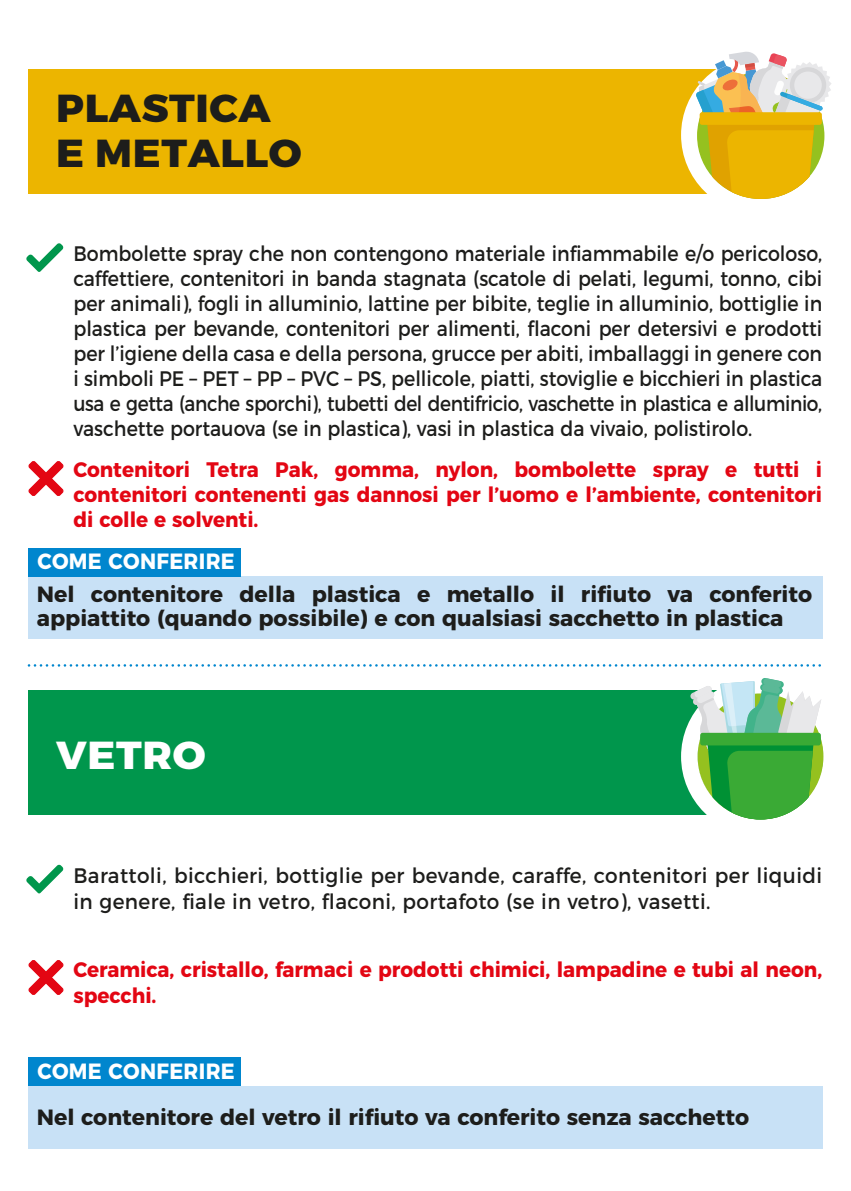
<style>
.page{position:relative;width:851px;height:1191px;background:#fff}
.page>*{position:absolute;margin:0;border:0;box-sizing:border-box;transform-origin:0 0}
.t1{font:800 39px/45.6px "Montserrat";letter-spacing:.015em;color:#1d1d1b;scale:1.05 1}
.t2{font:800 39px "Montserrat";letter-spacing:.015em;color:#fff;scale:1.05 1}
.t3{font:700 22px/24px "Montserrat";color:#1d1d1b}
.t4{font:700 22px "Montserrat";letter-spacing:.015em;color:#fff;scale:.93 1}
.t5{font:21px/25px "Montserrat";letter-spacing:.02em;color:#1d1d1b;text-align:justify;scale:.9 1}
.t6{font:700 21px/25px "Montserrat";color:#e30613;text-align:justify;scale:.95 1}
.t7{font:21px/26px "Montserrat";letter-spacing:.02em;color:#1d1d1b;scale:.95 1}
</style>
<div class="page">
<div style="left:29px;top:69px;width:690px;height:125px;background:#ecb500"></div>
<div style="left:681px;top:56px;width:158px;height:158px;background:#fff;border-radius:50%"></div>
<svg style="left:26px;top:243px;width:37px;height:29px"></svg>
<svg style="left:28px;top:461px;width:36px;height:35px"></svg>
<div style="left:29px;top:576px;width:793px;height:63px;background:#c8e1f6"></div>
<div style="left:29px;top:548px;width:212px;height:28px;background:#0086ce"></div>
<svg style="left:29px;top:664px;width:792px;height:2px"></svg>
<div style="left:29px;top:1086px;width:793px;height:62px;background:#c8e1f6"></div>
<div style="left:29px;top:1057px;width:212px;height:29px;background:#0086ce"></div>
<div style="left:29px;top:690px;width:690px;height:125px;background:#00964c"></div>
<div style="left:681px;top:677px;width:158px;height:159px;background:#fff;border-radius:50%"></div>
<svg style="left:26px;top:864px;width:37px;height:29px"></svg>
<svg style="left:28px;top:960px;width:36px;height:35px"></svg>
<svg style="left:695px;top:51px;width:136px;height:148px"></svg>
<div style="left:699px;top:112px;width:122px;height:13px;background:#ecb500;border-radius:2px"></div>
<svg style="left:689px;top:678px;width:132px;height:141px"></svg>
<div style="left:700px;top:733px;width:120px;height:12px;background:#3aaa35;border-radius:2px"></div>
<h1 class="t1" style="left:56px;top:82px;width:235px">PLASTICA<br>E METALLO</h1>
<p class="t5" style="left:73px;top:239px;width:833px">Bombolette spray che non contengono materiale infiammabile e/o pericoloso, caffettiere, contenitori in banda stagnata (scatole di pelati, legumi, tonno, cibi per animali), fogli in alluminio, lattine per bibite, teglie in alluminio, bottiglie in plastica per bevande, contenitori per alimenti, flaconi per detersivi e prodotti per l’igiene della casa e della persona, grucce per abiti, imballaggi in genere con i simboli PE – PET – PP – PVC – PS, pellicole, piatti, stoviglie e bicchieri in plastica usa e getta (anche sporchi), tubetti del dentifricio, vaschette in plastica e alluminio, vaschette portauova (se in plastica), vasi in plastica da vivaio, polistirolo.</p>
<p class="t6" style="left:73px;top:455px;width:789px">Contenitori Tetra Pak, gomma, nylon, bombolette spray e tutti i contenitori contenenti gas dannosi per l’uomo e l’ambiente, contenitori di colle e solventi.</p>
<p class="t4" style="left:37px;top:543px;width:213px">COME CONFERIRE</p>
<p class="t3" style="left:37px;top:580px;width:776px">Nel contenitore della plastica e metallo il rifiuto va conferito appiattito (quando possibile) e con qualsiasi sacchetto in plastica</p>
<h1 class="t2" style="left:56px;top:722px;width:144px">VETRO</h1>
<p class="t7" style="left:73px;top:860px;width:789px">Barattoli, bicchieri, bottiglie per bevande, caraffe, contenitori per liquidi in genere, fiale in vetro, flaconi, portafoto (se in vetro), vasetti.</p>
<p class="t6" style="left:73px;top:954px;width:789px;line-height:26px">Ceramica, cristallo, farmaci e prodotti chimici, lampadine e tubi al neon, specchi.</p>
<p class="t4" style="left:37px;top:1053px;width:213px">COME CONFERIRE</p>
<p class="t3" style="left:37px;top:1103px;width:713px">Nel contenitore del vetro il rifiuto va conferito senza sacchetto</p>
</div>
